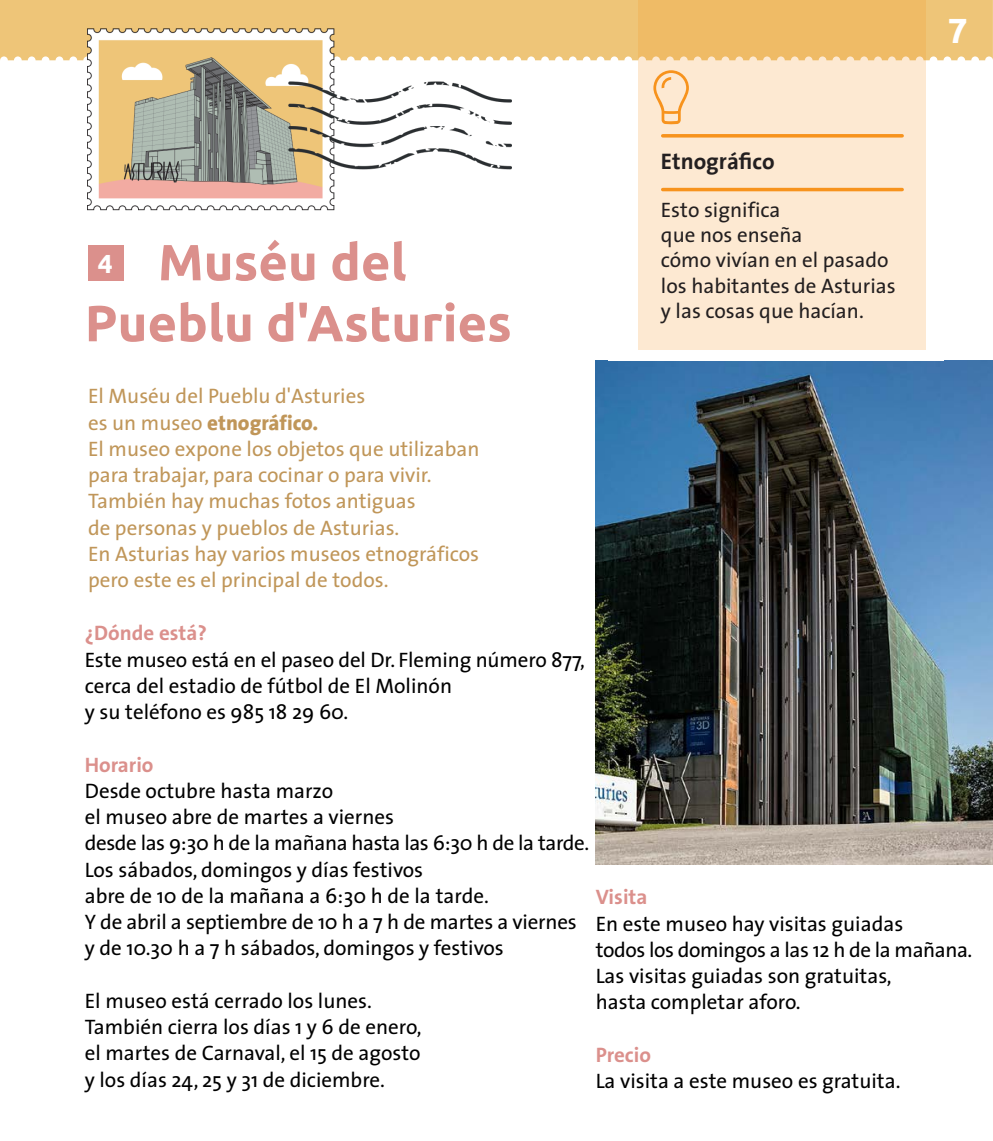
<style>
.page{position:relative;width:993px;height:1141px;background:#fff}
.page>*{position:absolute;margin:0;border:0;box-sizing:border-box;transform-origin:0 0}
.t1{font:700 50.75px/60.9px "Ubuntu";color:#db908c}
.t2{font:700 35px "Ubuntu";color:#fff}
.t3{font:700 26.25px "Ubuntu";color:#fff}
.t4{font:700 22.75px "The Sans";color:#231f20}
.t5{font:21px/26.2px "The Sans";color:#000}
.t6{font:21px/26.2px "The Sans";color:#c09659}
.t7{font:21px/25.2px "The Sans";color:#231f20}
.t8{font:700 21px "The Sans B7";color:#db908c}
.s1{font-weight:800}
</style>
<div class="page">
<div style="left:0;top:0;width:992px;height:60px;background:#eec578"></div>
<div style="left:88px;top:245px;width:36px;height:35px;background:#db908c"></div>
<svg style="left:637px;top:0;width:288px;height:350px;background:#fae1bf"></svg>
<hr style="left:662px;top:188px;width:239px;height:3px;background:#f7931d">
<svg style="left:662px;top:134px;width:239px;height:4px"></svg>
<svg style="left:653px;top:70px;width:35px;height:54px;background:#fbd4a6"></svg>
<img style="left:595px;top:360px;width:397px;height:504px">
<img style="left:87px;top:29px;width:424px;height:181px">
<h1 class="t1" style="left:85px;top:231px;width:428px;text-indent:73px">Muséu del<br>Pueblu d'Asturies</h1>
<p class="t3" style="left:98px;top:248px;width:16px">4</p>
<p class="t6" style="left:88px;top:382px;width:393px">El Muséu del Pueblu d'Asturies<br>es un museo <span class="s1">etnográfico.<br></span>El museo expone los objetos que utilizaban para trabajar, para cocinar o para vivir.<br>También hay muchas fotos antiguas<br>de personas y pueblos de Asturias.<br>En Asturias hay varios museos etnográficos pero este es el principal de todos.</p>
<p class="t4" style="left:660px;top:142px;width:115px">Etnográfico</p>
<p class="t7" style="left:660px;top:197px;width:236px">Esto significa<br>que nos enseña<br>cómo vivían en el pasado los habitantes de Asturias y las cosas que hacían.</p>
<h2 class="t2" style="left:947px;top:9px;width:21px">7</h2>
<p class="t8" style="left:85px;top:622px;width:124px">¿Dónde está?</p>
<p class="t5" style="left:85px;top:646px;width:501px">Este museo está en el paseo del Dr. Fleming número 877, cerca del estadio de fútbol de El Molinón<br>y su teléfono es 985 18 29 60.</p>
<p class="t8" style="left:85px;top:753px;width:70px">Horario</p>
<p class="t5" style="left:85px;top:777px;width:506px">Desde octubre hasta marzo<br>el museo abre de martes a viernes<br>desde las 9:30 h de la mañana hasta las 6:30 h de la tarde.<br>Los sábados, domingos y días festivos<br>abre de 10 de la mañana a 6:30 h de la tarde.<br>Y de abril a septiembre de 10 h a 7 h de martes a viernes y de 10.30 h a 7 h sábados, domingos y festivos</p>
<p class="t5" style="left:85px;top:987px;width:338px">El museo está cerrado los lunes.<br>También cierra los días 1 y 6 de enero, el martes de Carnaval, el 15 de agosto y los días 24, 25 y 31 de diciembre.</p>
<p class="t8" style="left:595px;top:886px;width:53px">Visita</p>
<p class="t5" style="left:595px;top:910px;width:378px">En este museo hay visitas guiadas<br>todos los domingos a las 12 h de la mañana.<br>Las visitas guiadas son gratuitas,<br>hasta completar aforo.</p>
<p class="t8" style="left:595px;top:1044px;width:57px">Precio</p>
<p class="t5" style="left:595px;top:1067px;width:306px">La visita a este museo es gratuita.</p>
</div>
